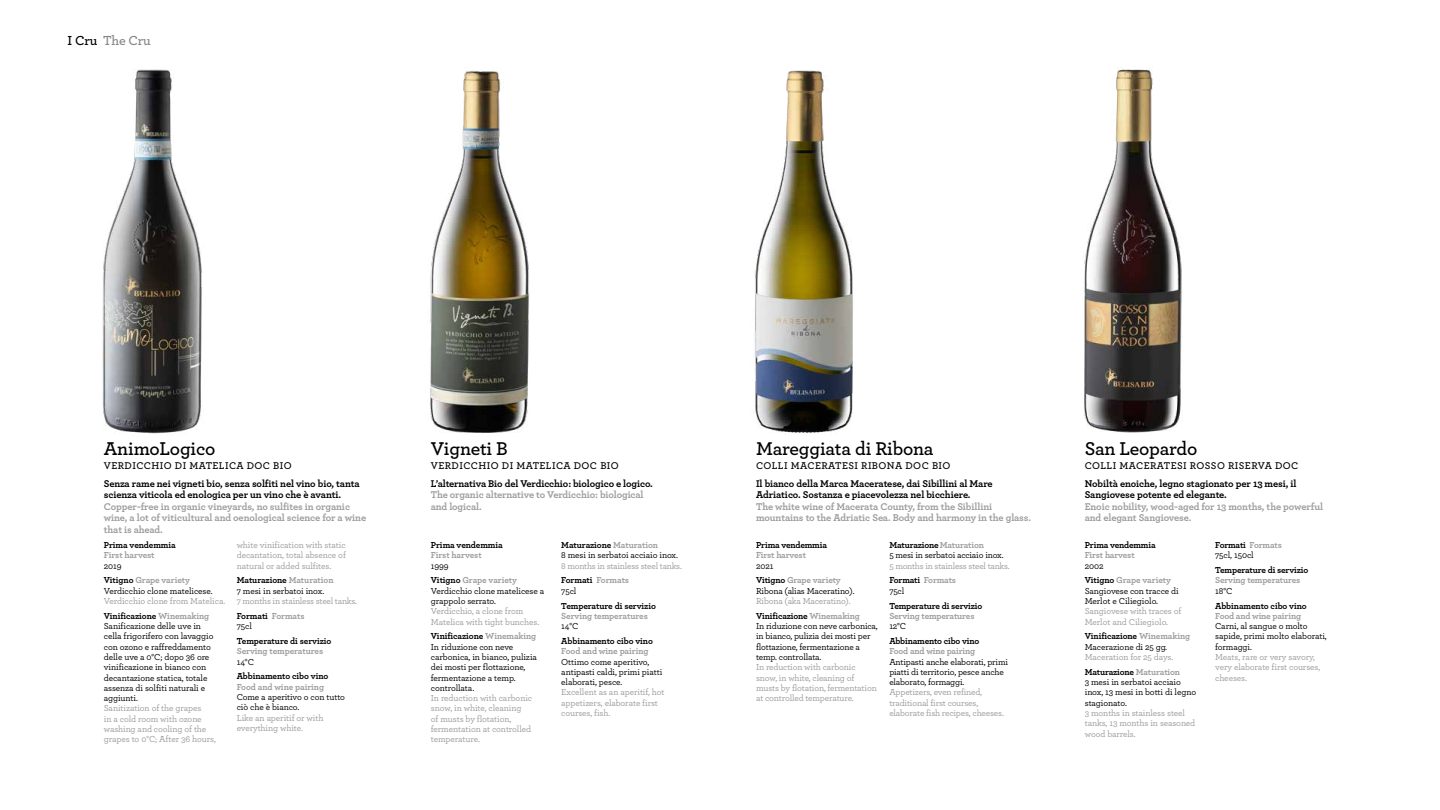
<style>
.page{position:relative;width:1440px;height:810px;background:#fff}
.page>*{position:absolute;margin:0;border:0;box-sizing:border-box;transform-origin:0 0}
.t1{font:600 19.42px "Archer";letter-spacing:-.01em;color:#000}
.t2{font:600 13.73px "Archer";letter-spacing:-.015em;color:#878787}
.t3{font:700 10.27px/11.4px "Archer";letter-spacing:-.01em;color:#9d9d9c}
.t4{font:700 10.27px/11.4px "Archer";letter-spacing:-.01em;color:#000}
.t5{font:600 10.27px "Archer";letter-spacing:.04em;color:#000}
.t6{font:500 9.15px/10.3px "Archer";letter-spacing:-.015em;color:#000}
.t7{font:500 9.15px/10.3px "Archer";letter-spacing:-.02em;color:#9d9d9c}
.t8{font:700 9.15px/14.9px "Archer";letter-spacing:-.02em;color:#9d9d9c}
.t9{font:700 9.15px "Archer";letter-spacing:-.015em;color:#000}
.s1{color:#000}
.s2{font-weight:500;color:#000}
.s3{font-weight:700;color:#000}
.s4{font-weight:700}
.s5{font-weight:700;color:#9d9d9c}
</style>
<div class="page">
<img style="left:1084px;top:67px;width:98px;height:365px">
<img style="left:102px;top:69px;width:100px;height:365px">
<img style="left:755px;top:70px;width:98px;height:364px">
<img style="left:430px;top:71px;width:99px;height:362px">
<h2 class="t2" style="left:68px;top:31px;width:85px"><span class="s1">I Cru</span> The Cru</h2>
<h1 class="t1" style="left:104px;top:434px;width:113px">AnimoLogico</h1>
<p class="t5" style="left:104px;top:458px;width:189px">VERDICCHIO DI MATELICA DOC BIO</p>
<p class="t4" style="left:104px;top:477px;width:257px">Senza rame nei vigneti bio, senza solfiti nel vino bio, tanta scienza viticola ed enologica per un vino che è avanti.</p>
<p class="t3" style="left:104px;top:500px;width:264px">Copper-free in organic vineyards, no sulfites in organic wine, a lot of viticultural and oenological science for a wine that is ahead.</p>
<p class="t9" style="left:104px;top:538px;width:73px">Prima vendemmia</p>
<p class="t8" style="left:104px;top:547px;width:52px">First harvest</p>
<p class="t8" style="left:104px;top:557px;width:88px"><span class="s2">2019<br></span><span class="s1">Vitigno</span> Grape variety</p>
<p class="t6" style="left:104px;top:585px;width:110px">Verdicchio clone matelicese.</p>
<p class="t7" style="left:104px;top:593px;width:123px;line-height:14.9px">Verdicchio clone from Matelica.<br><span class="s3">Vinificazione</span> <span class="s4">Winemaking</span></p>
<p class="t6" style="left:104px;top:620px;width:111px">Sanificazione delle uve in cella frigorifero con lavaggio con ozono e raffreddamento delle uve a 0°C; dopo 36 ore vinificazione in bianco con decantazione statica, totale assenza di solfiti naturali e aggiunti.</p>
<p class="t7" style="left:104px;top:703px;width:114px">Sanitization of the grapes<br>in a cold room with ozone washing and cooling of the grapes to 0°C; After 36 hours,</p>
<p class="t7" style="left:237px;top:539px;width:111px;text-align:justify">white vinification with static decantation, total absence of natural or added sulfites.</p>
<p class="t6" style="left:237px;top:575px;width:98px"><span class="s4">Maturazione</span> <span class="s5">Maturation<br></span>7 mesi in serbatoi inox.</p>
<p class="t7" style="left:237px;top:593px;width:122px;line-height:14.9px">7 months in stainless steel tanks.<br><span class="s3">Formati</span> <span class="s4">Formats</span></p>
<p class="t6" style="left:237px;top:620px;width:17px">75cl</p>
<p class="t9" style="left:237px;top:634px;width:96px">Temperature di servizio</p>
<p class="t8" style="left:237px;top:643px;width:88px">Serving temperatures</p>
<p class="t6" style="left:237px;top:656px;width:19px">14°C</p>
<p class="t9" style="left:237px;top:669px;width:93px">Abbinamento cibo vino</p>
<p class="t8" style="left:237px;top:679px;width:89px">Food and wine pairing</p>
<p class="t6" style="left:237px;top:691px;width:110px">Come a aperitivo o con tutto ciò che è bianco.</p>
<p class="t7" style="left:237px;top:712px;width:88px">Like an aperitif or with everything white.</p>
<h1 class="t1" style="left:431px;top:434px;width:79px">Vigneti B</h1>
<p class="t5" style="left:431px;top:458px;width:189px">VERDICCHIO DI MATELICA DOC BIO</p>
<p class="t4" style="left:431px;top:477px;width:223px">L’alternativa Bio del Verdicchio: biologico e logico.</p>
<p class="t3" style="left:431px;top:489px;width:214px">The organic alternative to Verdicchio: biological and logical.</p>
<p class="t9" style="left:431px;top:538px;width:73px">Prima vendemmia</p>
<p class="t8" style="left:431px;top:547px;width:52px">First harvest</p>
<p class="t8" style="left:431px;top:557px;width:88px"><span class="s2">1999<br></span><span class="s1">Vitigno</span> Grape variety</p>
<p class="t6" style="left:431px;top:585px;width:115px">Verdicchio clone matelicese a grappolo serrato.</p>
<p class="t7" style="left:431px;top:606px;width:110px">Verdicchio, a clone from<br>Matelica with tight bunches.</p>
<p class="t6" style="left:431px;top:631px;width:108px"><span class="s4">Vinificazione</span> <span class="s5">Winemaking<br></span>In riduzione con neve carbonica, in bianco, pulizia dei mosti per flottazione, fermentazione a temp. controllata.</p>
<p class="t7" style="left:431px;top:692px;width:103px">In reduction with carbonic snow, in white, cleaning<br>of musts by flotation, fermentation at controlled temperature.</p>
<p class="t6" style="left:561px;top:539px;width:118px"><span class="s4">Maturazione</span> <span class="s5">Maturation<br></span>8 mesi in serbatoi acciaio inox.</p>
<p class="t7" style="left:561px;top:558px;width:122px;line-height:14.9px">8 months in stainless steel tanks.<br><span class="s3">Formati</span> <span class="s4">Formats</span></p>
<p class="t6" style="left:561px;top:585px;width:17px">75cl</p>
<p class="t9" style="left:561px;top:598px;width:96px">Temperature di servizio</p>
<p class="t8" style="left:561px;top:608px;width:88px">Serving temperatures</p>
<p class="t6" style="left:561px;top:620px;width:19px">14°C</p>
<p class="t9" style="left:561px;top:634px;width:93px">Abbinamento cibo vino</p>
<p class="t8" style="left:561px;top:643px;width:89px">Food and wine pairing</p>
<p class="t6" style="left:561px;top:656px;width:103px">Ottimo come aperitivo, antipasti caldi, primi piatti elaborati, pesce.</p>
<p class="t7" style="left:561px;top:687px;width:105px">Excellent as an aperitif, hot appetizers, elaborate first courses, fish.</p>
<h1 class="t1" style="left:756px;top:434px;width:179px">Mareggiata di Ribona</h1>
<p class="t5" style="left:756px;top:458px;width:196px">COLLI MACERATESI RIBONA DOC BIO</p>
<p class="t4" style="left:756px;top:477px;width:238px">Il bianco della Marca Maceratese, dai Sibillini al Mare<br>Adriatico. Sostanza e piacevolezza nel bicchiere.</p>
<p class="t3" style="left:756px;top:500px;width:277px">The white wine of Macerata County, from the Sibillini mountains to the Adriatic Sea. Body and harmony in the glass.</p>
<p class="t9" style="left:756px;top:538px;width:72px">Prima vendemmia</p>
<p class="t8" style="left:756px;top:547px;width:51px">First harvest</p>
<p class="t8" style="left:756px;top:557px;width:86px"><span class="s2">2021<br></span><span class="s1">Vitigno</span> Grape variety</p>
<p class="t6" style="left:756px;top:585px;width:100px">Ribona (alias Maceratino).</p>
<p class="t7" style="left:756px;top:593px;width:105px;line-height:14.9px">Ribona (aka Maceratino).<br><span class="s3">Vinificazione</span> <span class="s4">Winemaking</span></p>
<p class="t6" style="left:756px;top:620px;width:123px">In riduzione con neve carbonica, in bianco, pulizia dei mosti per flottazione, fermentazione a temp. controllata.</p>
<p class="t7" style="left:756px;top:662px;width:122px">In reduction with carbonic snow, in white, cleaning of musts by flotation, fermentation at controlled temperature.</p>
<p class="t6" style="left:889px;top:539px;width:116px"><span class="s4">Maturazione</span><span class="s5">Maturation<br></span>5 mesi in serbatoi acciaio inox.</p>
<p class="t7" style="left:889px;top:558px;width:122px;line-height:14.9px">5 months in stainless steel tanks.<br><span class="s3">Formati</span> <span class="s4">Formats</span></p>
<p class="t6" style="left:889px;top:585px;width:17px">75cl</p>
<p class="t9" style="left:889px;top:598px;width:95px">Temperature di servizio</p>
<p class="t8" style="left:889px;top:608px;width:87px">Serving temperatures</p>
<p class="t6" style="left:889px;top:620px;width:18px">12°C</p>
<p class="t9" style="left:889px;top:634px;width:92px">Abbinamento cibo vino</p>
<p class="t8" style="left:889px;top:643px;width:87px">Food and wine pairing</p>
<p class="t6" style="left:889px;top:656px;width:120px">Antipasti anche elaborati, primi piatti di territorio, pesce anche elaborato, formaggi.</p>
<p class="t7" style="left:889px;top:687px;width:116px">Appetizers, even refined, traditional first courses, elaborate fish recipes, cheeses.</p>
<h1 class="t1" style="left:1085px;top:434px;width:114px">San Leopardo</h1>
<p class="t5" style="left:1085px;top:458px;width:215px">COLLI MACERATESI ROSSO RISERVA DOC</p>
<p class="t4" style="left:1085px;top:477px;width:213px">Nobiltà enoiche, legno stagionato per 13 mesi, il<br>Sangiovese potente ed elegante.</p>
<p class="t3" style="left:1085px;top:500px;width:240px">Enoic nobility, wood-aged for 13 months, the powerful and elegant Sangiovese.</p>
<p class="t9" style="left:1085px;top:538px;width:72px">Prima vendemmia</p>
<p class="t8" style="left:1085px;top:547px;width:51px">First harvest</p>
<p class="t8" style="left:1085px;top:557px;width:88px"><span class="s2">2002<br></span><span class="s1">Vitigno</span> Grape variety</p>
<p class="t6" style="left:1085px;top:585px;width:96px">Sangiovese con tracce di<br>Merlot e Ciliegiolo.</p>
<p class="t7" style="left:1085px;top:606px;width:98px">Sangiovese with traces of<br>Merlot and Ciliegiolo.</p>
<p class="t6" style="left:1085px;top:631px;width:107px"><span class="s4">Vinificazione</span> <span class="s5">Winemaking<br></span>Macerazione di 25 gg.</p>
<p class="t7" style="left:1085px;top:649px;width:97px;line-height:14.9px">Maceration for 25 days.<br><span class="s3">Maturazione</span> <span class="s4">Maturation</span></p>
<p class="t6" style="left:1085px;top:676px;width:113px">3 mesi in serbatoi acciaio inox, 13 mesi in botti di legno stagionato.</p>
<p class="t7" style="left:1085px;top:707px;width:112px">3 months in stainless steel tanks, 13 months in seasoned wood barrels.</p>
<p class="t6" style="left:1215px;top:539px;width:68px"><span class="s4">Formati</span> <span class="s5">Formats<br></span>75cl, 150cl</p>
<p class="t9" style="left:1215px;top:563px;width:95px">Temperature di servizio</p>
<p class="t8" style="left:1215px;top:572px;width:87px">Serving temperatures</p>
<p class="t6" style="left:1215px;top:585px;width:19px">18°C</p>
<p class="t9" style="left:1215px;top:598px;width:93px">Abbinamento cibo vino</p>
<p class="t8" style="left:1215px;top:608px;width:87px">Food and wine pairing</p>
<p class="t6" style="left:1215px;top:620px;width:113px">Carni, al sangue o molto sapide, primi molto elaborati, formaggi.</p>
<p class="t7" style="left:1215px;top:651px;width:107px">Meats, rare or very savory, very elaborate first courses, cheeses.</p>
</div>
